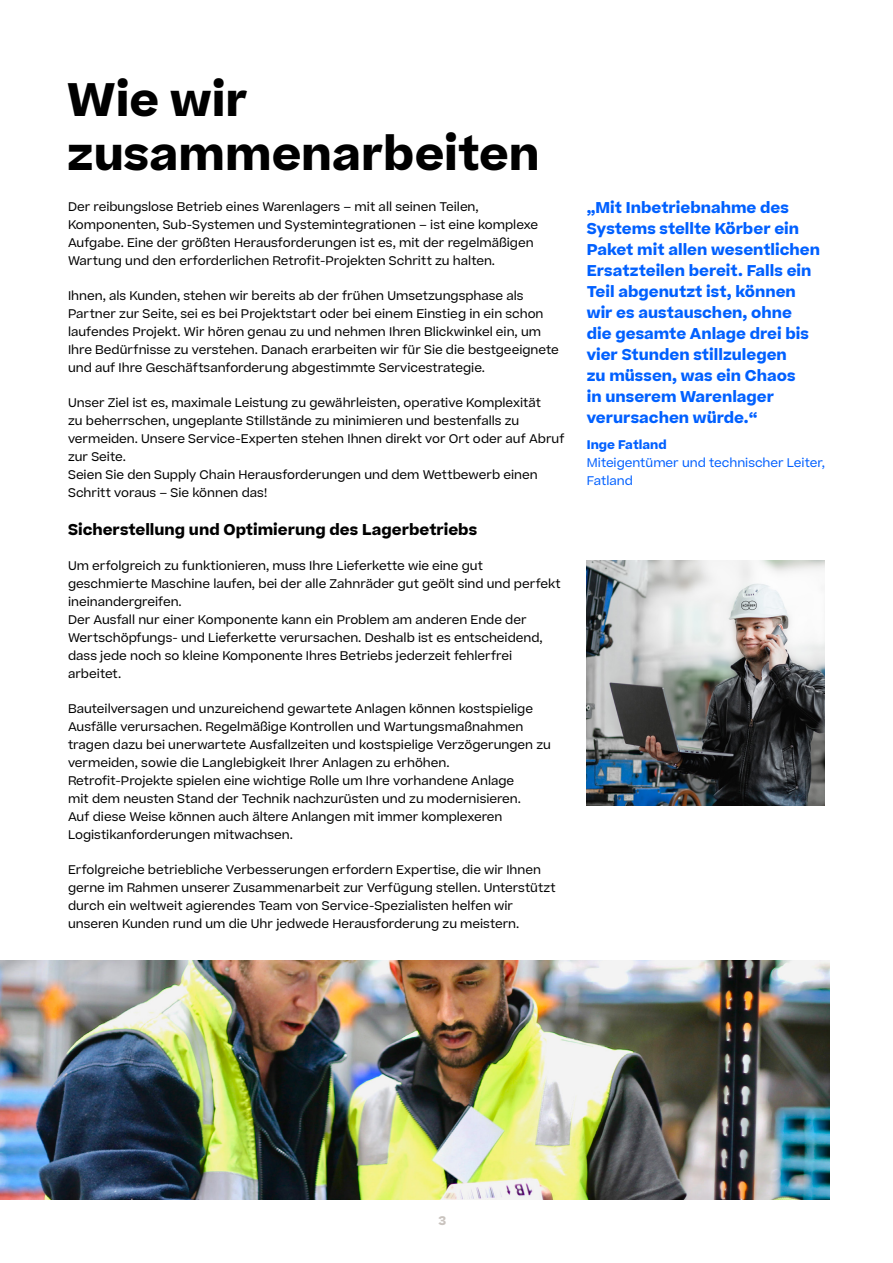
<style>
.page{position:relative;width:893px;height:1263px;background:#fff}
.page>*{position:absolute;margin:0;border:0;box-sizing:border-box;transform-origin:0 0}
.t1{font:700 45px/54px "Koerber";color:#000}
.t2{font:700 15px/21px "Koerber";color:#0060ff}
.t3{font:700 15px "Koerber";color:#000}
.t4{font:12px/18px "Koerber";color:#000}
.t5{font:12px/18px "Koerber";color:#0060ff}
.t6{font:700 12px "Koerber";color:#0060ff}
.t7{font:700 12px "Koerber";color:#c9c3be}
</style>
<div class="page">
<img style="left:0;top:960px;width:830px;height:239px">
<img style="left:587px;top:561px;width:238px;height:245px">
<h1 class="t1" style="left:67px;top:73px;width:474px">Wie wir zusammenarbeiten</h1>
<p class="t4" style="left:68px;top:197px;width:472px">Der reibungslose Betrieb eines Warenlagers – mit all seinen Teilen, Komponenten, Sub-Systemen und Systemintegrationen – ist eine komplexe Aufgabe. Eine der größten Herausforderungen ist es, mit der regelmäßigen Wartung und den erforderlichen Retrofit-Projekten Schritt zu halten.</p>
<p class="t4" style="left:68px;top:286px;width:492px">Ihnen, als Kunden, stehen wir bereits ab der frühen Umsetzungsphase als Partner zur Seite, sei es bei Projektstart oder bei einem Einstieg in ein schon laufendes Projekt. Wir hören genau zu und nehmen Ihren Blickwinkel ein, um Ihre Bedürfnisse zu verstehen. Danach erarbeiten wir für Sie die bestgeeignete und auf Ihre Geschäftsanforderung abgestimmte Servicestrategie.</p>
<p class="t4" style="left:68px;top:393px;width:498px">Unser Ziel ist es, maximale Leistung zu gewährleisten, operative Komplexität<br>zu beherrschen, ungeplante Stillstände zu minimieren und bestenfalls zu vermeiden. Unsere Service-Experten stehen Ihnen direkt vor Ort oder auf Abruf zur Seite.<br>Seien Sie den Supply Chain Herausforderungen und dem Wettbewerb einen Schritt voraus – Sie können das!</p>
<p class="t3" style="left:68px;top:519px;width:411px">Sicherstellung und Optimierung des Lagerbetriebs</p>
<p class="t4" style="left:68px;top:556px;width:494px">Um erfolgreich zu funktionieren, muss Ihre Lieferkette wie eine gut geschmierte Maschine laufen, bei der alle Zahnräder gut geölt sind und perfekt ineinandergreifen.<br>Der Ausfall nur einer Komponente kann ein Problem am anderen Ende der Wertschöpfungs- und Lieferkette verursachen. Deshalb ist es entscheidend, dass jede noch so kleine Komponente Ihres Betriebs jederzeit fehlerfrei arbeitet.</p>
<p class="t4" style="left:68px;top:699px;width:484px">Bauteilversagen und unzureichend gewartete Anlagen können kostspielige Ausfälle verursachen. Regelmäßige Kontrollen und Wartungsmaßnahmen tragen dazu bei unerwartete Ausfallzeiten und kostspielige Verzögerungen zu vermeiden, sowie die Langlebigkeit Ihrer Anlagen zu erhöhen.<br>Retrofit-Projekte spielen eine wichtige Rolle um Ihre vorhandene Anlage<br>mit dem neusten Stand der Technik nachzurüsten und zu modernisieren.<br>Auf diese Weise können auch ältere Anlangen mit immer komplexeren Logistikanforderungen mitwachsen.</p>
<p class="t4" style="left:68px;top:860px;width:489px">Erfolgreiche betriebliche Verbesserungen erfordern Expertise, die wir Ihnen gerne im Rahmen unserer Zusammenarbeit zur Verfügung stellen. Unterstützt durch ein weltweit agierendes Team von Service-Spezialisten helfen wir unseren Kunden rund um die Uhr jedwede Herausforderung zu meistern.</p>
<p class="t2" style="left:587px;top:197px;width:235px">„Mit Inbetriebnahme des<br>Systems stellte Körber ein<br>Paket mit allen wesentlichen<br>Ersatzteilen bereit. Falls ein<br>Teil abgenutzt ist, können wir es austauschen, ohne die gesamte Anlage drei bis vier Stunden stillzulegen<br>zu müssen, was ein Chaos<br>in unserem Warenlager verursachen würde.“</p>
<p class="t6" style="left:587px;top:437px;width:81px">Inge Fatland</p>
<p class="t5" style="left:587px;top:454px;width:240px">Miteigentümer und technischer Leiter,<br>Fatland</p>
<p class="t7" style="left:438px;top:1212px;width:9px">3</p>
</div>
